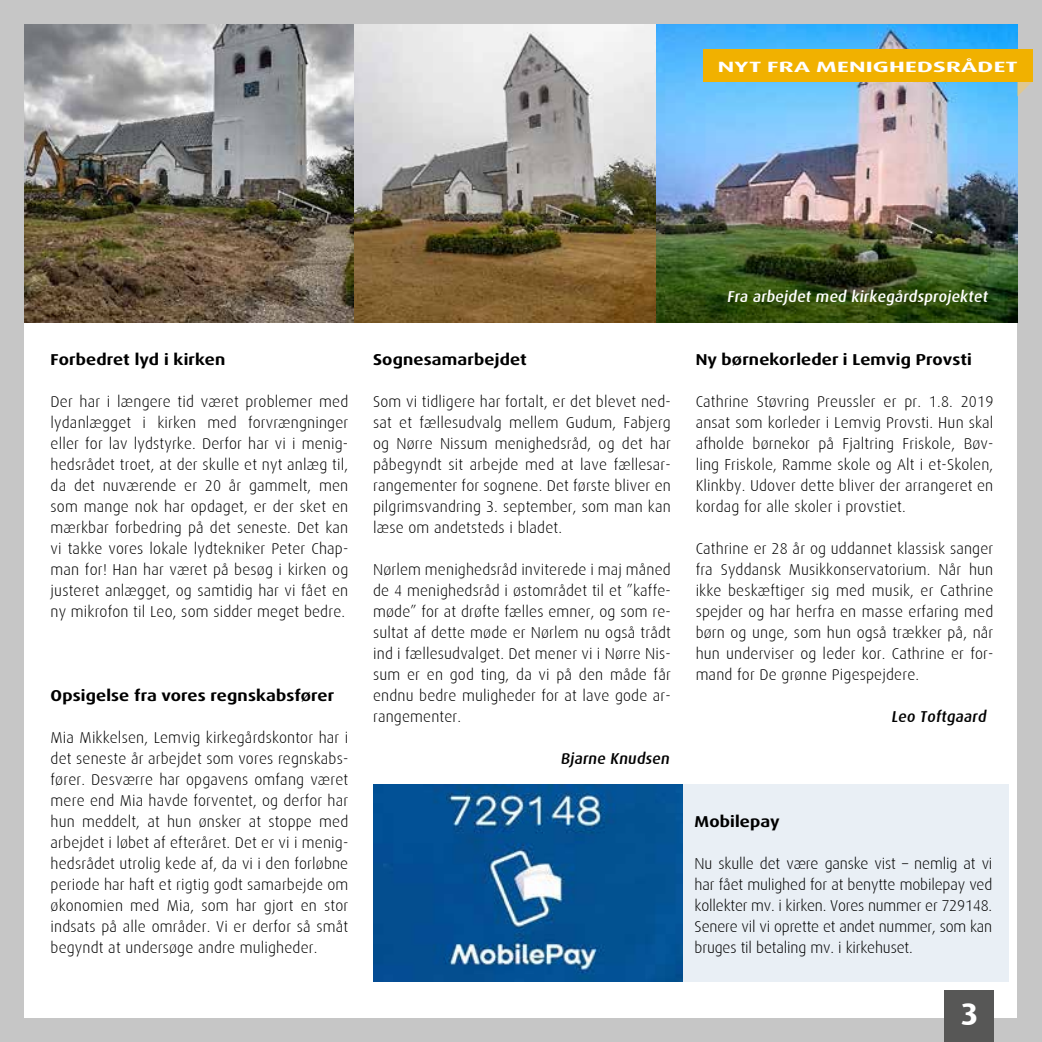
<style>
.page{position:relative;width:1042px;height:1042px;background:#c6c6c6}
.page>*{position:absolute;margin:0;border:0;box-sizing:border-box;transform-origin:0 0}
.t1{font:700 31.5px "Dax";color:#fff}
.t2{font:300 15.75px/21px "Dax";letter-spacing:.01em;color:#000;text-align:justify}
.t3{font:700 expanded 15.75px "Dax OT";letter-spacing:.01em;color:#000}
.t4{font:500 15.75px "Dax";color:#fff}
.t5{font:500 15.75px "Dax";color:#000}
.t6{font:700 expanded 14.88px "Dax OT";letter-spacing:.01em;color:#fff;scale:1.49 1}
</style>
<div class="page">
<div style="left:25px;top:25px;width:992px;height:992px;background:#fff"></div>
<img style="left:25px;top:25px;width:329px;height:298px">
<img style="left:656px;top:25px;width:361px;height:298px">
<svg style="left:354px;top:25px;width:302px;height:298px;background:#a39886"></svg>
<svg style="left:1017px;top:82px;width:15px;height:15px"></svg>
<div style="left:703px;top:50px;width:329px;height:32px;background:#f1b100"></div>
<img style="left:373px;top:785px;width:309px;height:197px">
<div style="left:682px;top:785px;width:327px;height:197px;background:#e9eff5"></div>
<div style="left:944px;top:990px;width:49px;height:52px;background:#575756"></div>
<p class="t6" style="left:718px;top:57px;width:203px">NYT FRA MENIGHEDSRÅDET</p>
<p class="t3" style="left:51px;top:349px;width:176px">Forbedret lyd i kirken</p>
<p class="t2" style="left:51px;top:391px;width:299px">Der har i længere tid været problemer med lydanlægget i kirken med forvrængninger eller for lav lydstyrke. Derfor har vi i menig&shy;hedsrådet troet, at der skulle et nyt anlæg til, da det nuværende er 20 år gammelt, men som mange nok har opdaget, er der sket en mærkbar forbedring på det seneste. Det kan vi takke vores lokale lydtekniker Peter Chap&shy;man for! Han har været på besøg i kirken og justeret anlægget, og samtidig har vi fået en ny mikrofon til Leo, som sidder meget bedre.</p>
<p class="t3" style="left:51px;top:685px;width:285px">Opsigelse fra vores regnskabsfører</p>
<p class="t2" style="left:51px;top:727px;width:299px">Mia Mikkelsen, Lemvig kirkegårdskontor har i det seneste år arbejdet som vores regnskabs&shy;fører. Desværre har opgavens omfang været mere end Mia havde forventet, og derfor har hun meddelt, at hun ønsker at stoppe med arbejdet i løbet af efteråret. Det er vi i menig&shy;hedsrådet utrolig kede af, da vi i den forløbne periode har haft et rigtig godt samarbejde om økonomien med Mia, som har gjort en stor indsats på alle områder. Vi er derfor så småt begyndt at undersøge andre muligheder.</p>
<p class="t3" style="left:373px;top:349px;width:155px">Sognesamarbejdet</p>
<p class="t2" style="left:373px;top:391px;width:299px">Som vi tidligere har fortalt, er det blevet ned&shy;sat et fællesudvalg mellem Gudum, Fabjerg og Nørre Nissum menighedsråd, og det har påbegyndt sit arbejde med at lave fællesar&shy;rangementer for sognene. Det første bliver en pilgrimsvandring 3. september, som man kan læse om andetsteds i bladet.</p>
<p class="t2" style="left:373px;top:559px;width:299px">Nørlem menighedsråd inviterede i maj måned de 4 menighedsråd i østområdet til et ”kaffe&shy;møde” for at drøfte fælles emner, og som re&shy;sultat af dette møde er Nørlem nu også trådt ind i fællesudvalget. Det mener vi i Nørre Nis&shy;sum er en god ting, da vi på den måde får endnu bedre muligheder for at lave gode ar&shy;rangementer.</p>
<p class="t5" style="left:560px;top:749px;width:113px">Bjarne Knudsen</p>
<p class="t4" style="left:727px;top:287px;width:264px">Fra arbejdet med kirkegårdsprojektet</p>
<p class="t3" style="left:695px;top:349px;width:278px">Ny børnekorleder i Lemvig Provsti</p>
<p class="t2" style="left:695px;top:391px;width:299px">Cathrine Støvring Preussler er pr. 1.8. 2019 ansat som korleder i Lemvig Provsti. Hun skal afholde børnekor på Fjaltring Friskole, Bøv&shy;ling Friskole, Ramme skole og Alt i et-Skolen, Klinkby. Udover dette bliver der arrangeret en kordag for alle skoler i provstiet.</p>
<p class="t2" style="left:695px;top:538px;width:299px">Cathrine er 28 år og uddannet klassisk sanger fra Syddansk Musikkonservatorium. Når hun ikke beskæftiger sig med musik, er Cathrine spejder og har herfra en masse erfaring med børn og unge, som hun også trækker på, når hun underviser og leder kor. Cathrine er for&shy;mand for De grønne Pigespejdere.</p>
<p class="t5" style="left:891px;top:707px;width:99px">Leo Toftgaard</p>
<p class="t3" style="left:694px;top:811px;width:87px">Mobilepay</p>
<p class="t2" style="left:694px;top:853px;width:299px">Nu skulle det være ganske vist – nemlig at vi har fået mulighed for at benytte mobilepay ved kollekter mv. i kirken. Vores nummer er 729148.<br>Senere vil vi oprette et andet nummer, som kan bruges til betaling mv. i kirkehuset.</p>
<h1 class="t1" style="left:961px;top:996px;width:19px">3</h1>
</div>
